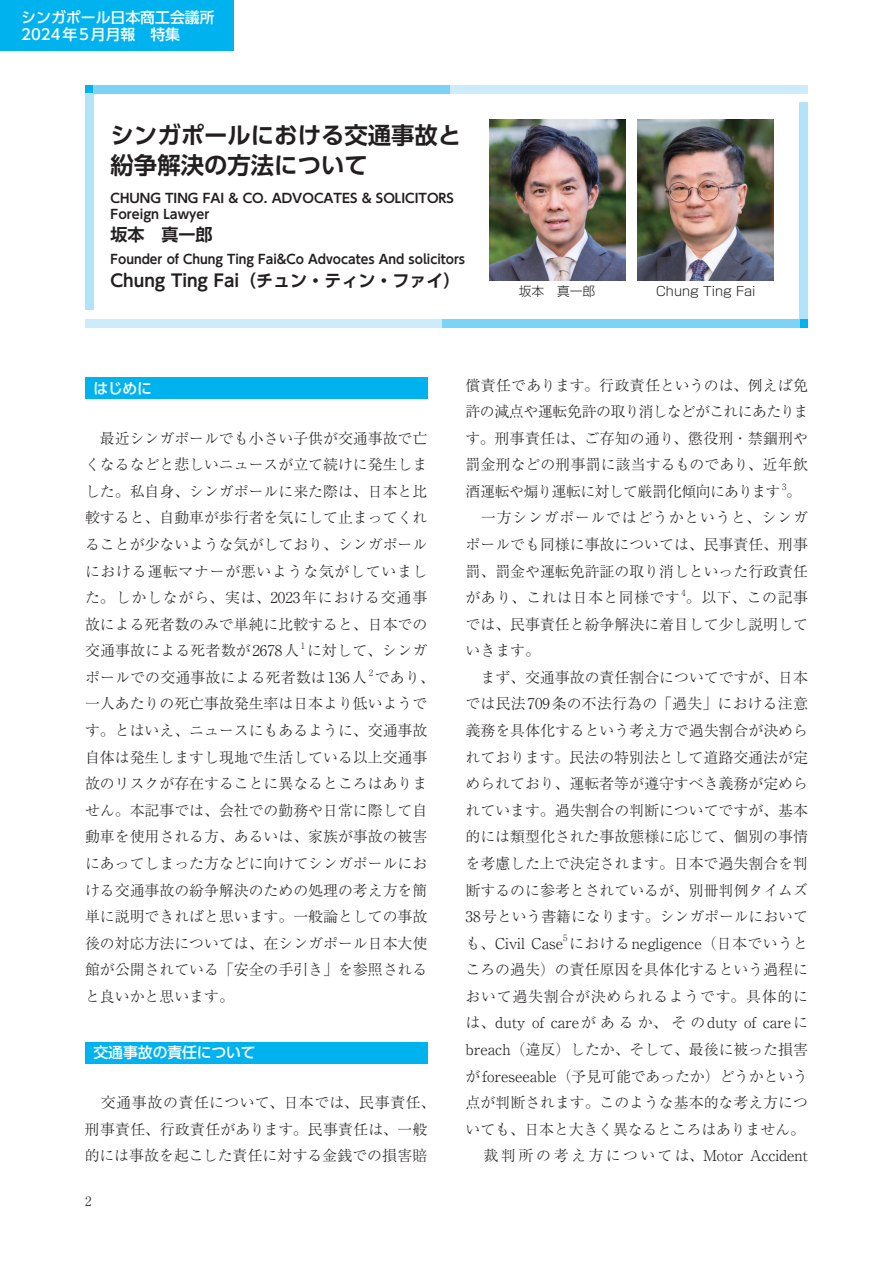
<style>
.page{position:relative;width:893px;height:1263px;background:#fff}
.page>*{position:absolute;margin:0;border:0;box-sizing:border-box;transform-origin:0 0}
.t1{font:700 23.4px/29.7px "UD Shin Go Pr 6 De";color:#231f20}
.t2{font:700 16.95px "UD Shin Go Pr 6 De";color:#231f20}
.t3{font:300 14.85px/26.5px "Ryumin Pr 6";color:#231f20}
.t4{font:500 14.85px/17px "UD Shin Go Pr 6";color:#fff}
.t5{font:700 12.75px/15.9px "UD Shin Go Pr 6 De";color:#231f20}
.t6{font:300 12.75px "Shin Go Pr 5";color:#231f20}
.t7{font:300 12.75px "Ryumin Pr 6";color:#231f20}
.t8{font:300 8.7px "Ryumin Pr 6";color:#231f20}
</style>
<div class="page">
<div style="left:85px;top:377px;width:342px;height:22px;background:#00b3ef"></div>
<div style="left:85px;top:1042px;width:342px;height:21px;background:#00b3ef"></div>
<div style="left:85px;top:85px;width:9px;height:9px;background:#00b3ef"></div>
<div style="left:85px;top:94px;width:9px;height:216px;background:#b3e3f9"></div>
<div style="left:799px;top:102px;width:9px;height:217px;background:#b3e3f9"></div>
<div style="left:799px;top:319px;width:9px;height:8px;background:#00b3ef"></div>
<div style="left:94px;top:85px;width:357px;height:9px;background:#7cd3f6"></div>
<div style="left:85px;top:319px;width:357px;height:8px;background:#ccecfb"></div>
<div style="left:451px;top:85px;width:357px;height:9px;background:#ccecfb"></div>
<div style="left:442px;top:319px;width:357px;height:8px;background:#7cd3f6"></div>
<img style="left:638px;top:119px;width:136px;height:162px">
<img style="left:489px;top:119px;width:136px;height:162px">
<div style="left:0;top:0;width:234px;height:51px;background:#00b3ef"></div>
<p class="t4" style="left:21px;top:8px;width:195px">シンガポール日本商工会議所<br>2024年5月月報　特集</p>
<h1 class="t1" style="left:111px;top:119px;width:352px">シンガポールにおける交通事故と紛争解決の方法について</h1>
<p class="t5" style="left:111px;top:189px;width:345px">CHUNG TING FAI &amp; CO. ADVOCATES &amp; SOLICITORS<br>Foreign Lawyer</p>
<p class="t2" style="left:111px;top:221px;width:104px">坂本　真一郎</p>
<p class="t5" style="left:111px;top:251px;width:356px">Founder of Chung Ting Fai&amp;Co Advocates And solicitors</p>
<p class="t2" style="left:111px;top:267px;width:351px">Chung Ting Fai（チュン・ティン・ファイ）</p>
<p class="t6" style="left:519px;top:281px;width:78px">坂本　真一郎</p>
<p class="t6" style="left:656px;top:281px;width:101px">Chung Ting Fai</p>
<p class="t4" style="left:93px;top:379px;width:60px">はじめに</p>
<p class="t3" style="left:85px;top:424px;width:344px;text-align:justify">　最近シンガポールでも小さい子供が交通事故で亡くなるなどと悲しいニュースが立て続けに発生しました。私自身、シンガポールに来た際は、日本と比較すると、自動車が歩行者を気にして止まってくれることが少ないような気がしており、シンガポールにおける運転マナーが悪いような気がしていました。しかしながら、実は、2023年における交通事故による死者数のみで単純に比較すると、日本での交通事故による死者数が2678人</p>
<p class="t8" style="left:301px;top:639px;width:6px">1</p>
<p class="t3" style="left:85px;top:637px;width:344px;text-indent:222px">に対して、シンガポールでの交通事故による死者数は136人</p>
<p class="t8" style="left:369px;top:665px;width:6px">2</p>
<p class="t3" style="left:85px;top:663px;width:351px;text-indent:290px">であり、一人あたりの死亡事故発生率は日本より低いようです。とはいえ、ニュースにもあるように、交通事故自体は発生しますし現地で生活している以上交通事故のリスクが存在することに異なるところはありません。本記事では、会社での勤務や日常に際して自動車を使用される方、あるいは、家族が事故の被害にあってしまった方などに向けてシンガポールにおける交通事故の紛争解決のための処理の考え方を簡単に説明できればと思います。一般論としての事故後の対応方法については、在シンガポール日本大使館が公開されている「安全の手引き」を参照されると良いかと思います。</p>
<p class="t4" style="left:94px;top:1043px;width:164px">交通事故の責任について</p>
<p class="t3" style="left:85px;top:1088px;width:352px">　交通事故の責任について、日本では、民事責任、刑事責任、行政責任があります。民事責任は、一般的には事故を起こした責任に対する金銭での損害賠</p>
<p class="t7" style="left:85px;top:1191px;width:8px">2</p>
<p class="t3" style="left:465px;top:371px;width:345px;text-align:justify">償責任であります。行政責任というのは、例えば免許の減点や運転免許の取り消しなどがこれにあたります。刑事責任は、ご存知の通り、懲役刑・禁錮刑や罰金刑などの刑事罰に該当するものであり、近年飲酒運転や煽り運転に対して厳罰化傾向にあります。</p>
<p class="t8" style="left:782px;top:479px;width:6px">3</p>
<p class="t3" style="left:466px;top:504px;width:344px;text-align:justify">　一方シンガポールではどうかというと、シンガポールでも同様に事故については、民事責任、刑事罰、罰金や運転免許証の取り消しといった行政責任があり、これは日本と同様です。以下、この記事</p>
<p class="t8" style="left:682px;top:586px;width:6px">4</p>
<p class="t3" style="left:465px;top:610px;width:344px">では、民事責任と紛争解決に着目して少し説明していきます。<br>　まず、交通事故の責任割合についてですが、日本では民法709条の不法行為の「過失」における注意義務を具体化するという考え方で過失割合が決められております。民法の特別法として道路交通法が定められており、運転者等が遵守すべき義務が定められています。過失割合の判断についてですが、基本的には類型化された事故態様に応じて、個別の事情を考慮した上で決定されます。日本で過失割合を判断するのに参考とされているが、別冊判例タイムズ<br>38号という書籍になります。シンガポールにおいても、Civil Case におけるnegligence（日本でいうと</p>
<p class="t8" style="left:563px;top:931px;width:6px">5</p>
<p class="t3" style="left:466px;top:955px;width:344px">ころの過失）の責任原因を具体化するという過程において過失割合が決められるようです。具体的には、duty of careがあるか、そのduty of careにbreach（違反）したか、そして、最後に被った損害がforeseeable（予見可能であったか）どうかという点が判断されます。このような基本的な考え方についても、日本と大きく異なるところはありません。　裁判所の考え方については、Motor Accident</p>
</div>
